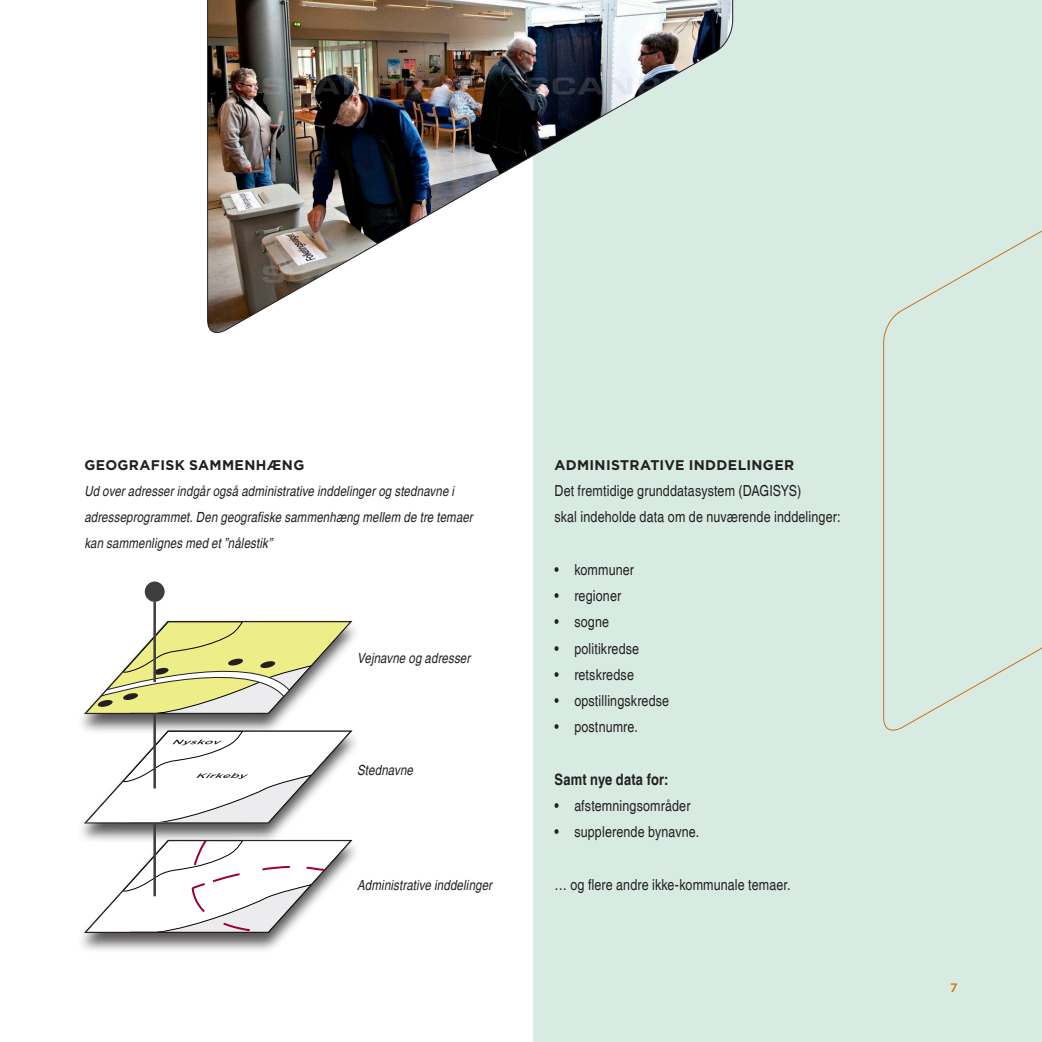
<style>
.page{position:relative;width:1042px;height:1042px;background:#fff}
.page>*{position:absolute;margin:0;border:0;box-sizing:border-box;transform-origin:0 0}
.t1{font:700 condensed 15.75px "Helvetica";letter-spacing:.01em;color:#231f20}
.t2{font:condensed 15.22px/26.2px "Helvetica";letter-spacing:.01em;color:#231f20}
.t3{font:italic condensed 14px/26.2px "Helvetica";letter-spacing:.01em;color:#231f20}
.t4{font:700 14px "Gotham";letter-spacing:.025em;color:#231f20}
.t5{font:500 12.25px "Gotham";color:#ce7018}
</style>
<div class="page">
<div style="left:533px;top:0;width:509px;height:1042px;background:#d8ebe3"></div>
<img style="left:207px;top:0;width:526px;height:333px">
<div style="left:76px;top:620px;width:285px;height:114px;background:#231f20;opacity:.75"></div>
<svg style="left:84px;top:621px;width:269px;height:93px"></svg>
<div style="left:76px;top:730px;width:285px;height:114px;background:#231f20;opacity:.75"></div>
<svg style="left:84px;top:730px;width:269px;height:94px"></svg>
<div style="left:76px;top:839px;width:285px;height:114px;background:#231f20;opacity:.75"></div>
<svg style="left:84px;top:840px;width:269px;height:93px"></svg>
<div style="left:145px;top:581px;width:20px;height:21px;background:#3e3e3f;border-radius:50%"></div>
<hr style="left:153px;top:823px;width:3px;height:73px;background:#3e3e3f">
<hr style="left:153px;top:713px;width:3px;height:75px;background:#3e3e3f">
<hr style="left:153px;top:602px;width:3px;height:80px;background:#3e3e3f">
<svg style="left:883px;top:230px;width:159px;height:501px"></svg>
<p class="t4" style="left:84px;top:455px;width:220px">GEOGRAFISK SAMMENHÆNG</p>
<p class="t3" style="left:84px;top:478px;width:390px">Ud over adresser indgår også administrative inddelinger og stednavne i adresseprogrammet. Den geografiske sammenhæng mellem de tre temaer kan sammenlignes med et ”nålestik”</p>
<p class="t3" style="left:357px;top:645px;width:115px">Vejnavne og adresser</p>
<p class="t3" style="left:357px;top:757px;width:57px">Stednavne</p>
<p class="t3" style="left:357px;top:872px;width:136px">Administrative inddelinger</p>
<p class="t4" style="left:554px;top:455px;width:241px">ADMINISTRATIVE INDDELINGER</p>
<p class="t2" style="left:554px;top:478px;width:287px">Det fremtidige grunddatasystem (DAGISYS)<br>skal indeholde data om de nuværende inddelinger:</p>
<p class="t2" style="left:554px;top:556px;width:81px">• kommuner</p>
<p class="t2" style="left:554px;top:583px;width:68px">• regioner</p>
<p class="t2" style="left:554px;top:609px;width:56px">• sogne</p>
<p class="t2" style="left:554px;top:635px;width:86px">• politikredse</p>
<p class="t2" style="left:554px;top:661px;width:81px">• retskredse</p>
<p class="t2" style="left:554px;top:688px;width:116px">• opstillingskredse</p>
<p class="t2" style="left:554px;top:714px;width:85px">• postnumre.</p>
<p class="t1" style="left:554px;top:770px;width:116px">Samt nye data for:</p>
<p class="t2" style="left:554px;top:793px;width:138px">• afstemningsområder</p>
<p class="t2" style="left:554px;top:819px;width:146px">• supplerende bynavne.</p>
<p class="t2" style="left:554px;top:871px;width:238px">… og flere andre ikke-kommunale temaer.</p>
<p class="t5" style="left:950px;top:979px;width:9px">7</p>
</div>
